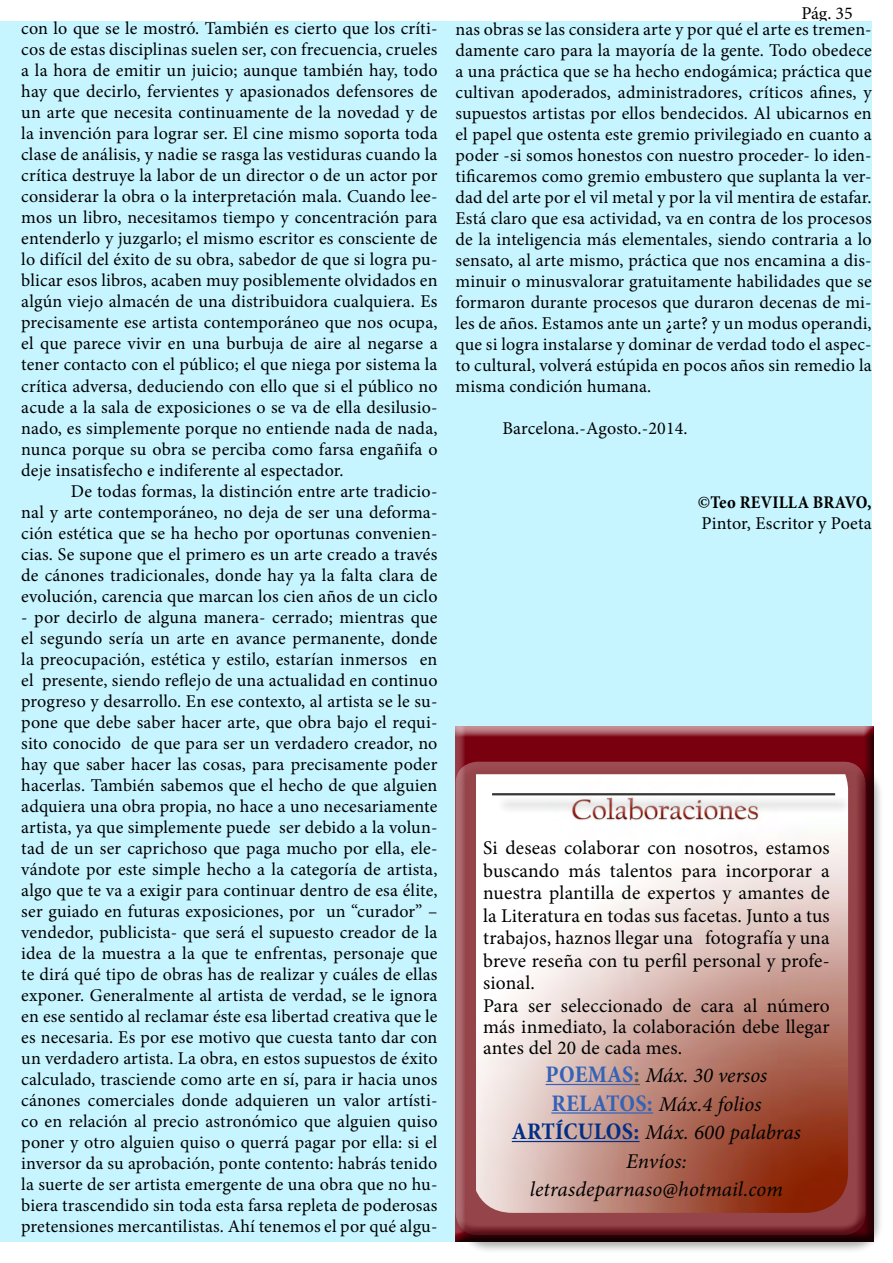
<style>
.page{position:relative;width:893px;height:1263px;background:#fff}
.page>*{position:absolute;margin:0;border:0;box-sizing:border-box;transform-origin:0 0}
.t1{font:italic 21px "Minion Pro";letter-spacing:.005em;color:#000}
.t2{font:19.5px/22.5px "Minion Pro";letter-spacing:.01em;color:#000;text-align:justify}
.t3{font:18px/21px "Minion Pro";letter-spacing:.01em;color:#000;text-align:justify}
.t4{font:700 condensed 18px "Minion Pro";letter-spacing:.01em;color:#000}
.s1{font-weight:700;font-style:normal;font-stretch:condensed;font-size:24px;color:#3562b6}
.s2{font-weight:700;font-style:normal;font-stretch:condensed;font-size:24px;color:#565656}
.s3{font-weight:700;font-style:normal;font-stretch:condensed;font-size:24px;color:#022f86}
</style>
<div class="page">
<div style="left:0;top:21px;width:872px;height:1221px;background:#c7f5ff"></div>
<div style="left:449px;top:719px;width:436px;height:524px;background:#000;opacity:.75"></div>
<svg style="left:458px;top:764px;width:427px;height:487px"></svg>
<div style="left:444px;top:750px;width:426px;height:481px;background:#fff;opacity:.75"></div>
<div style="left:450px;top:765px;width:427px;height:471px;background:#000;opacity:.75"></div>
<img style="left:476px;top:774px;width:372px;height:439px">
<hr style="left:546px;top:1084px;width:88px;height:1px;background:#3562b6">
<hr style="left:551px;top:1112px;width:102px;height:1px;background:#3562b6">
<hr style="left:512px;top:1141px;width:128px;height:1px;background:#022f86">
<div style="left:495px;top:795px;width:358px;height:18px;background:#000;opacity:.75"></div>
<hr style="left:492px;top:793px;width:343px;height:1px;background:#000">
<hr style="left:492px;top:794px;width:343px;height:1px;background:#000">
<p class="t3" style="left:21px;top:18px;width:418px">con lo que se le mostró. También es cierto que los críti&shy;cos de estas disciplinas suelen ser, con frecuencia, crueles a la hora de emitir un juicio; aunque también hay, todo hay que decirlo, fervientes y apasionados defensores de un arte que necesita continuamente de la novedad y de la invención para lograr ser. El cine mismo soporta toda clase de análisis, y nadie se rasga las vestiduras cuando la crítica destruye la labor de un director o de un actor por considerar la obra o la interpretación mala. Cuando lee&shy;mos un libro, necesitamos tiempo y concentración para entenderlo y juzgarlo; el mismo escritor es consciente de lo difícil del éxito de su obra, sabedor de que si logra pu&shy;blicar esos libros, acaben muy posiblemente olvidados en algún viejo almacén de una distribuidora cualquiera. Es precisamente ese artista contemporáneo que nos ocupa, el que parece vivir en una burbuja de aire al negarse a tener contacto con el público; el que niega por sistema la crítica adversa, deduciendo con ello que si el público no acude a la sala de exposiciones o se va de ella desilusio&shy;nado, es simplemente porque no entiende nada de nada, nunca porque su obra se perciba como farsa engañifa o deje insatisfecho e indiferente al espectador.</p>
<p class="t3" style="left:21px;top:480px;width:418px;text-indent:50px">De todas formas, la distinción entre arte tradicio&shy;nal y arte contemporáneo, no deja de ser una deforma&shy;ción estética que se ha hecho por oportunas convenien&shy;cias. Se supone que el primero es un arte creado a través de cánones tradicionales, donde hay ya la falta clara de evolución, carencia que marcan los cien años de un ciclo</p>
<p class="t3" style="left:21px;top:606px;width:418px">- por decirlo de alguna manera- cerrado; mientras que el segundo sería un arte en avance permanente, donde la preocupación, estética y estilo, estarían inmersos en el presente, siendo reflejo de una actualidad en continuo progreso y desarrollo. En ese contexto, al artista se le su&shy;pone que debe saber hacer arte, que obra bajo el requi&shy;sito conocido de que para ser un verdadero creador, no hay que saber hacer las cosas, para precisamente poder hacerlas. También sabemos que el hecho de que alguien adquiera una obra propia, no hace a uno necesariamente artista, ya que simplemente puede ser debido a la volun&shy;tad de un ser caprichoso que paga mucho por ella, ele&shy;vándote por este simple hecho a la categoría de artista, algo que te va a exigir para continuar dentro de esa élite, ser guiado en futuras exposiciones, por un “curador” – vendedor, publicista- que será el supuesto creador de la idea de la muestra a la que te enfrentas, personaje que te dirá qué tipo de obras has de realizar y cuáles de ellas exponer. Generalmente al artista de verdad, se le ignora en ese sentido al reclamar éste esa libertad creativa que le es necesaria. Es por ese motivo que cuesta tanto dar con un verdadero artista. La obra, en estos supuestos de éxito calculado, trasciende como arte en sí, para ir hacia unos cánones comerciales donde adquieren un valor artísti&shy;co en relación al precio astronómico que alguien quiso poner y otro alguien quiso o querrá pagar por ella: si el inversor da su aprobación, ponte contento: habrás tenido la suerte de ser artista emergente de una obra que no hu&shy;biera trascendido sin toda esta farsa repleta de poderosas pretensiones mercantilistas. Ahí tenemos el por qué algu-</p>
<p class="t3" style="left:801px;top:3px;width:53px">Pág. 35</p>
<p class="t3" style="left:455px;top:19px;width:418px">nas obras se las considera arte y por qué el arte es tremen&shy;damente caro para la mayoría de la gente. Todo obedece a una práctica que se ha hecho endogámica; práctica que cultivan apoderados, administradores, críticos afines, y supuestos artistas por ellos bendecidos. Al ubicarnos en el papel que ostenta este gremio privilegiado en cuanto a poder -si somos honestos con nuestro proceder- lo iden&shy;tificaremos como gremio embustero que suplanta la ver&shy;dad del arte por el vil metal y por la vil mentira de estafar.<br>Está claro que esa actividad, va en contra de los procesos de la inteligencia más elementales, siendo contraria a lo sensato, al arte mismo, práctica que nos encamina a dis&shy;minuir o minusvalorar gratuitamente habilidades que se formaron durante procesos que duraron decenas de mi&shy;les de años. Estamos ante un ¿arte? y un modus operandi, que si logra instalarse y dominar de verdad todo el aspec&shy;to cultural, volverá estúpida en pocos años sin remedio la misma condición humana.</p>
<p class="t3" style="left:502px;top:418px;width:187px">Barcelona.-Agosto.-2014.</p>
<p class="t4" style="left:698px;top:489px;width:175px">©Teo REVILLA BRAVO,</p>
<p class="t3" style="left:702px;top:512px;width:172px">Pintor, Escritor y Poeta</p>
<p class="t2" style="left:483px;top:837px;width:348px">Si deseas colaborar con nosotros, estamos buscando más talentos para incorporar a nuestra plantilla de expertos y amantes de la Literatura en todas sus facetas. Junto a tus trabajos, haznos llegar una fotografía y una breve reseña con tu perfil personal y profe&shy;sional.</p>
<p class="t2" style="left:483px;top:995px;width:348px;line-height:21px">Para ser seleccionado de cara al número más inmediato, la colaboración debe llegar antes del 20 de cada mes.</p>
<p class="t1" style="left:546px;top:1061px;width:223px"><span class="s1">POEMAS</span><span class="s2">:</span> Máx. 30 versos</p>
<p class="t1" style="left:551px;top:1089px;width:212px"><span class="s1">RELATOS:</span> Máx.4 folios</p>
<p class="t1" style="left:512px;top:1118px;width:291px"><span class="s3">ARTÍCULOS:</span> Máx. 600 palabras</p>
<p class="t1" style="left:626px;top:1146px;width:62px">Envíos:</p>
<p class="t1" style="left:530px;top:1175px;width:255px">letrasdeparnaso@hotmail.com</p>
</div>
